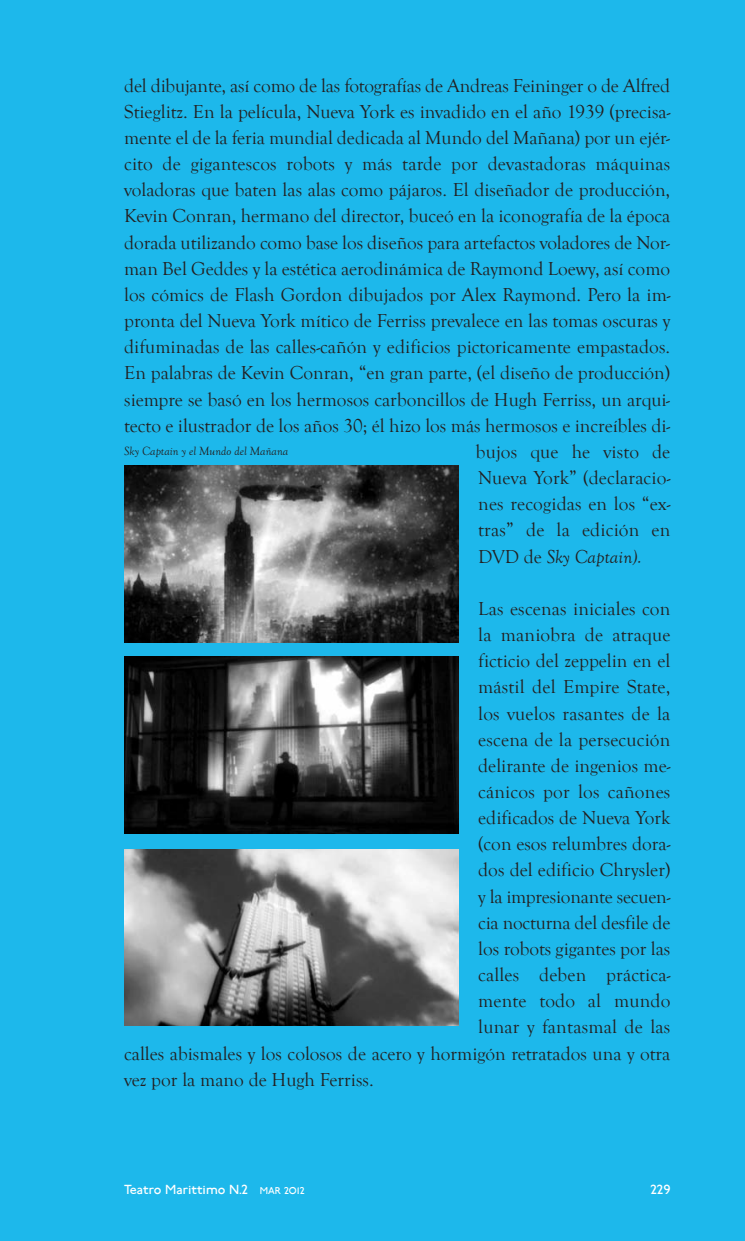
<style>
.page{position:relative;width:745px;height:1241px;background:#fff}
.page>*{position:absolute;margin:0;border:0;box-sizing:border-box;transform-origin:0 0}
.t1{font:19.25px "Goudy Old Style T";color:#231f20}
.t2{font:italic 19.25px "Goudy Old Style T";color:#231f20}
.t3{font:14px "P22 Underground";color:#fff}
.t4{font:italic 12.25px "Goudy Old Style T";color:#231f20}
.s1{font-style:normal}
.s2{font-size:10.5px}
</style>
<div class="page">
<div style="left:0;top:0;width:744px;height:1240px;background:#1db8eb"></div>
<img style="left:124px;top:465px;width:334px;height:177px">
<img style="left:124px;top:656px;width:334px;height:177px">
<img style="left:124px;top:849px;width:334px;height:176px">
<p class="t1" style="left:124px;top:74px;width:547px">del dibujante, así como de las fotografías de Andreas Feininger o de Alfred</p>
<p class="t1" style="left:124px;top:101px;width:547px">Stieglitz. En la película, Nueva York es invadido en el año 1939 (precisa-</p>
<p class="t1" style="left:124px;top:127px;width:547px">mente el de la feria mundial dedicada al Mundo del Mañana) por un ejér-</p>
<p class="t1" style="left:124px;top:153px;width:547px">cito de gigantescos robots y más tarde por devastadoras máquinas</p>
<p class="t1" style="left:124px;top:179px;width:547px">voladoras que baten las alas como pájaros. El diseñador de producción,</p>
<p class="t1" style="left:124px;top:205px;width:547px">Kevin Conran, hermano del director, buceó en la iconografía de la época</p>
<p class="t1" style="left:124px;top:231px;width:546px">dorada utilizando como base los diseños para artefactos voladores de Nor-</p>
<p class="t1" style="left:124px;top:257px;width:547px">man Bel Geddes y la estética aerodinámica de Raymond Loewy, así como</p>
<p class="t1" style="left:124px;top:284px;width:547px">los cómics de Flash Gordon dibujados por Alex Raymond. Pero la im-</p>
<p class="t1" style="left:124px;top:310px;width:547px">pronta del Nueva York mítico de Ferriss prevalece en las tomas oscuras y</p>
<p class="t1" style="left:124px;top:336px;width:547px">difuminadas de las calles-cañón y edificios pictoricamente empastados.</p>
<p class="t1" style="left:124px;top:362px;width:547px">En palabras de Kevin Conran, “en gran parte, (el diseño de producción)</p>
<p class="t1" style="left:124px;top:388px;width:547px">siempre se basó en los hermosos carboncillos de Hugh Ferriss, un arqui-</p>
<p class="t1" style="left:124px;top:414px;width:547px">tecto e ilustrador de los años 30; él hizo los más hermosos e increíbles di-</p>
<p class="t1" style="left:475px;top:440px;width:196px">bujos que he visto de</p>
<p class="t1" style="left:478px;top:467px;width:193px">Nueva York” (declaracio-</p>
<p class="t1" style="left:478px;top:493px;width:193px">nes recogidas en los “ex-</p>
<p class="t1" style="left:478px;top:519px;width:193px">tras” de la edición en</p>
<p class="t2" style="left:478px;top:545px;width:165px"><span class="s1">DVD de</span> Sky Captain).</p>
<p class="t1" style="left:478px;top:597px;width:193px">Las escenas iniciales con</p>
<p class="t1" style="left:478px;top:623px;width:193px">la maniobra de atraque</p>
<p class="t1" style="left:478px;top:650px;width:193px">ficticio del zeppelin en el</p>
<p class="t1" style="left:478px;top:676px;width:193px">mástil del Empire State,</p>
<p class="t1" style="left:478px;top:702px;width:193px">los vuelos rasantes de la</p>
<p class="t1" style="left:478px;top:728px;width:193px">escena de la persecución</p>
<p class="t1" style="left:478px;top:754px;width:193px">delirante de ingenios me-</p>
<p class="t1" style="left:478px;top:780px;width:193px">cánicos por los cañones</p>
<p class="t1" style="left:478px;top:806px;width:193px">edificados de Nueva York</p>
<p class="t1" style="left:478px;top:833px;width:193px">(con esos relumbres dora-</p>
<p class="t1" style="left:478px;top:859px;width:193px">dos del edificio Chrysler)</p>
<p class="t1" style="left:478px;top:885px;width:193px">y la impresionante secuen-</p>
<p class="t1" style="left:478px;top:911px;width:193px">cia nocturna del desfile de</p>
<p class="t1" style="left:478px;top:937px;width:193px">los robots gigantes por las</p>
<p class="t1" style="left:478px;top:963px;width:193px">calles deben práctica-</p>
<p class="t1" style="left:478px;top:989px;width:193px">mente todo al mundo</p>
<p class="t1" style="left:478px;top:1016px;width:193px">lunar y fantasmal de las</p>
<p class="t1" style="left:124px;top:1042px;width:547px">calles abismales y los colosos de acero y hormigón retratados una y otra</p>
<p class="t1" style="left:124px;top:1068px;width:251px">vez por la mano de Hugh Ferriss.</p>
<p class="t4" style="left:124px;top:444px;width:166px">Sky Captain y el Mundo del Mañana</p>
<p class="t3" style="left:124px;top:1183px;width:182px">Teatro Marittimo N.2 <span class="s2">MAR 2O12</span></p>
<p class="t3" style="left:650px;top:1183px;width:22px">229</p>
</div>
